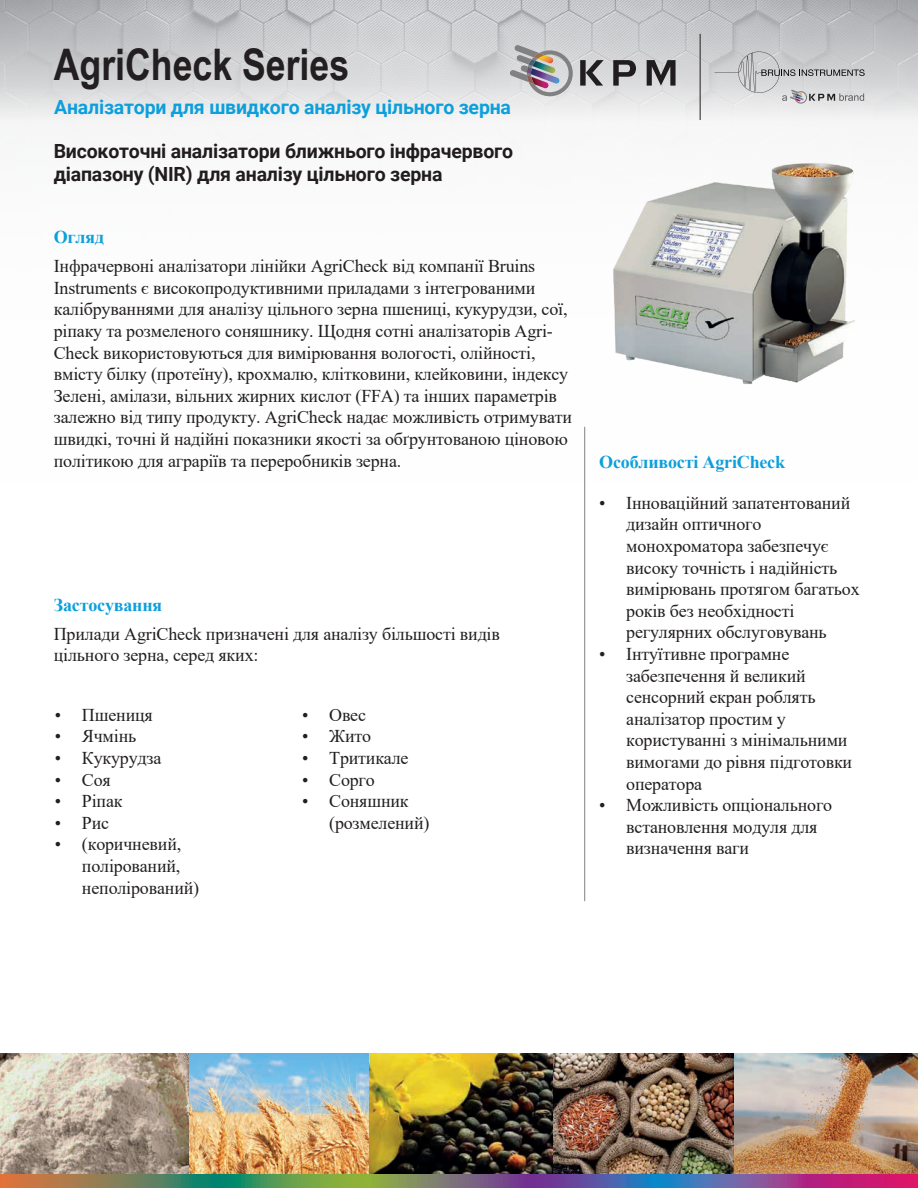
<style>
.page{position:relative;width:918px;height:1188px;background:#fff}
.page>*{position:absolute;margin:0;border:0;box-sizing:border-box;transform-origin:0 0}
.t1{font:700 43.5px "Arial Narrow";color:#231f20}
.t2{font:700 19.5px/23.4px "Roboto";letter-spacing:-.01em;color:#211d1e}
.t3{font:700 19.5px "Roboto";letter-spacing:-.01em;color:#0c9fdc}
.t4{font:18px/21.6px "Times New Roman";letter-spacing:-.01em;color:#231f20}
.t5{font:700 18px "Times New Roman";letter-spacing:-.01em;color:#0c9fdc}
</style>
<div class="page">
<img style="left:0;top:0;width:918px;height:86px">
<img style="left:0;top:1053px;width:370px;height:121px">
<img style="left:370px;top:1053px;width:364px;height:121px">
<img style="left:734px;top:1053px;width:184px;height:121px">
<svg style="left:0;top:1174px;width:918px;height:14px"></svg>
<hr style="left:584px;top:427px;width:1px;height:474px;background:#808183">
<svg style="left:510px;top:45px;width:63px;height:51px"></svg>
<svg style="left:580px;top:60px;width:24px;height:26px"></svg>
<svg style="left:613px;top:60px;width:23px;height:26px"></svg>
<svg style="left:647px;top:60px;width:29px;height:26px"></svg>
<hr style="left:700px;top:34px;width:1px;height:86px;background:#231f20">
<svg style="left:715px;top:52px;width:150px;height:52px"></svg>
<img style="left:613px;top:163px;width:242px;height:221px">
<h1 class="t1" style="left:54px;top:32px;width:297px">AgriCheck Series</h1>
<p class="t3" style="left:54px;top:93px;width:458px">Аналізатори для швидкого аналізу цільного зерна</p>
<p class="t2" style="left:54px;top:138px;width:461px">Високоточні аналізатори ближнього інфрачервого діапазону (NIR) для аналізу цільного зерна</p>
<p class="t5" style="left:54px;top:224px;width:52px">Огляд</p>
<p class="t4" style="left:54px;top:255px;width:520px">Інфрачервоні аналізатори лінійки AgriCheck від компанії Bruins Instruments є високопродуктивними приладами з інтегрованими калібруваннями для аналізу цільного зерна пшениці, кукурудзи, сої, ріпаку та розмеленого соняшнику. Щодня сотні аналізаторів Agri-Check використовуються для вимірювання вологості, олійності, вмісту білку (протеїну), крохмалю, клітковини, клейковини, індексу Зелені, амілази, вільних жирних кислот (FFA) та інших параметрів залежно від типу продукту. AgriCheck надає можливість отримувати швидкі, точні й надійні показники якості за обґрунтованою ціновою політикою для аграріїв та переробників зерна.</p>
<p class="t5" style="left:54px;top:592px;width:110px">Застосування</p>
<p class="t4" style="left:54px;top:622px;width:448px">Прилади AgriCheck призначені для аналізу більшості видів цільного зерна, серед яких:</p>
<p class="t4" style="left:55px;top:703px;width:99px">• Пшениця</p>
<p class="t4" style="left:55px;top:725px;width:83px">• Ячмінь</p>
<p class="t4" style="left:55px;top:747px;width:108px">• Кукурудза</p>
<p class="t4" style="left:55px;top:768px;width:57px">• Соя</p>
<p class="t4" style="left:55px;top:790px;width:69px">• Ріпак</p>
<p class="t4" style="left:55px;top:811px;width:56px">• Рис</p>
<p class="t4" style="left:82px;top:833px;width:119px;text-indent:-27px">• (коричневий, полірований, неполірований)</p>
<p class="t4" style="left:302px;top:703px;width:65px">• Овес</p>
<p class="t4" style="left:302px;top:725px;width:71px">• Жито</p>
<p class="t4" style="left:302px;top:747px;width:108px">• Тритикале</p>
<p class="t4" style="left:302px;top:768px;width:74px">• Сорго</p>
<p class="t4" style="left:329px;top:790px;width:102px;text-indent:-27px">• Соняшник (розмелений)</p>
<p class="t5" style="left:599px;top:449px;width:187px">Особливості AgriCheck</p>
<p class="t4" style="left:626px;top:491px;width:235px;text-indent:-27px">• Інноваційний запатентований дизайн оптичного монохроматора забезпечує високу точність і надійність вимірювань протягом багатьох років без необхідності регулярних обслуговувань</p>
<p class="t4" style="left:626px;top:643px;width:228px;text-indent:-27px">• Інтуїтивне програмне забезпечення й великий сенсорний екран роблять аналізатор простим у користуванні з мінімальними вимогами до рівня підготовки оператора</p>
<p class="t4" style="left:626px;top:794px;width:208px;text-indent:-27px">• Можливість опціонального встановлення модуля для визначення ваги</p>
</div>
